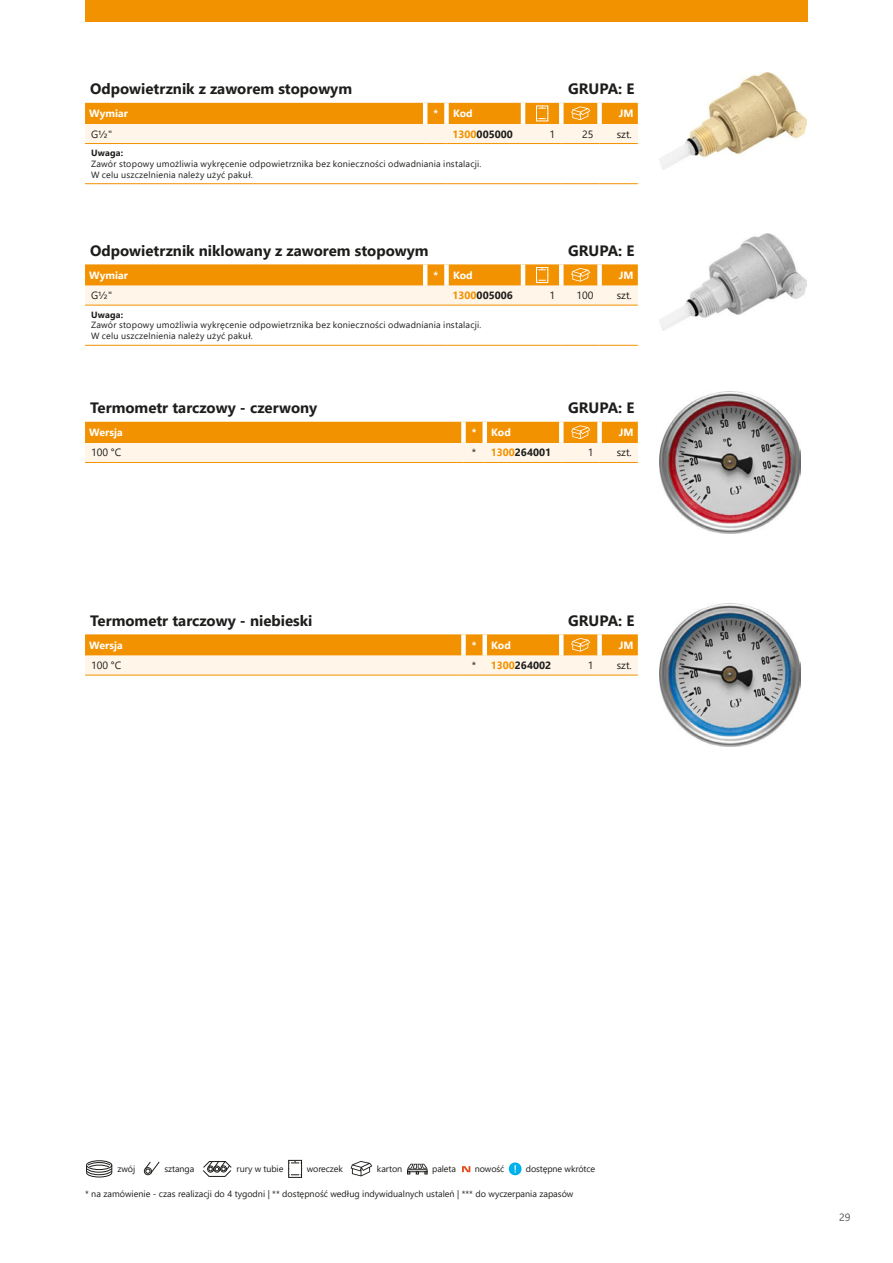
<style>
.page{position:relative;width:893px;height:1263px;background:#fff}
.page>*{position:absolute;margin:0;border:0;box-sizing:border-box;transform-origin:0 0}
.t1{font:700 15px "Segoe UI";color:#1d1d1b}
.t2{font:700 10.5px "Segoe UI";color:#fff}
.t3{font:700 10.5px "Segoe UI";color:#1d1d1b}
.t4{font:10.5px "Segoe UI";color:#1d1d1b}
.t5{font:10.5px "Segoe UI";color:#575756}
.t6{font:9px/10.8px "Segoe UI";letter-spacing:.02em;color:#1d1d1b}
.t7{font:9px "Segoe UI";color:#1d1d1b}
.t8{font:9px "Segoe UI";letter-spacing:-.01em;color:#1d1d1b}
.t9{font:700 9px "Segoe UI";letter-spacing:.025em;color:#1d1d1b}
.s1{color:#f39200}
.s2{font-weight:400}
</style>
<div class="page">
<div style="left:86px;top:1160px;width:26px;height:10px;border:1px solid #1d1d1b;border-radius:50%"></div>
<svg style="left:86px;top:1162px;width:27px;height:16px"></svg>
<div style="left:144px;top:1167px;width:8px;height:8px;border:1px solid #1d1d1b;border-radius:50%"></div>
<svg style="left:144px;top:1161px;width:16px;height:13px"></svg>
<svg style="left:203px;top:1161px;width:29px;height:16px"></svg>
<svg style="left:288px;top:1159px;width:14px;height:19px"></svg>
<svg style="left:351px;top:1161px;width:21px;height:15px"></svg>
<svg style="left:407px;top:1164px;width:21px;height:10px"></svg>
<svg style="left:462px;top:1166px;width:8px;height:6px"></svg>
<svg style="left:509px;top:1162px;width:13px;height:13px"></svg>
<div style="left:85px;top:0;width:723px;height:21px;background:#f39200"></div>
<hr style="left:85px;top:183px;width:340px;height:1px;background:#f39200">
<svg style="left:425px;top:183px;width:21px;height:1px"></svg>
<hr style="left:446px;top:183px;width:77px;height:1px;background:#f39200">
<hr style="left:523px;top:183px;width:38px;height:1px;background:#f39200">
<hr style="left:561px;top:183px;width:39px;height:1px;background:#f39200">
<hr style="left:600px;top:183px;width:38px;height:1px;background:#f39200">
<svg style="left:85px;top:103px;width:553px;height:41px;background:#f8c273"></svg>
<img style="left:659px;top:72px;width:147px;height:97px">
<hr style="left:85px;top:345px;width:340px;height:1px;background:#f39200">
<svg style="left:425px;top:345px;width:21px;height:1px"></svg>
<hr style="left:446px;top:345px;width:77px;height:1px;background:#f39200">
<hr style="left:523px;top:345px;width:38px;height:1px;background:#f39200">
<hr style="left:561px;top:345px;width:39px;height:1px;background:#f39200">
<hr style="left:600px;top:345px;width:38px;height:1px;background:#f39200">
<svg style="left:85px;top:264px;width:553px;height:42px;background:#f8c475"></svg>
<img style="left:659px;top:234px;width:147px;height:97px">
<svg style="left:85px;top:422px;width:553px;height:41px;background:#f8c271"></svg>
<img style="left:659px;top:391px;width:142px;height:143px">
<svg style="left:85px;top:634px;width:553px;height:42px;background:#f8c374"></svg>
<img style="left:659px;top:604px;width:142px;height:142px">
<h1 class="t1" style="left:90px;top:75px;width:263px">Odpowietrznik z zaworem stopowym</h1>
<h1 class="t1" style="left:568px;top:75px;width:68px">GRUPA: E</h1>
<p class="t2" style="left:89px;top:104px;width:40px">Wymiar</p>
<p class="t2" style="left:433px;top:107px;width:41px">* Kod</p>
<p class="t2" style="left:619px;top:107px;width:16px">JM</p>
<p class="t4" style="left:91px;top:124px;width:23px">G½"</p>
<p class="t3" style="left:452px;top:128px;width:62px"><span class="s1">1300</span>005000</p>
<p class="t4" style="left:550px;top:130px;width:7px">1</p>
<p class="t4" style="left:582px;top:130px;width:13px">25</p>
<p class="t4" style="left:617px;top:130px;width:17px">szt.</p>
<p class="t9" style="left:91px;top:144px;width:34px">Uwaga:</p>
<p class="t6" style="left:91px;top:157px;width:392px">Zawór stopowy umożliwia wykręcenie odpowietrznika bez konieczności odwadniania instalacji.<br>W celu uszczelnienia należy użyć pakuł.</p>
<h1 class="t1" style="left:90px;top:236px;width:340px">Odpowietrznik niklowany z zaworem stopowym</h1>
<h1 class="t1" style="left:568px;top:236px;width:68px">GRUPA: E</h1>
<p class="t2" style="left:89px;top:265px;width:40px">Wymiar</p>
<p class="t2" style="left:433px;top:269px;width:41px">* Kod</p>
<p class="t2" style="left:619px;top:269px;width:16px">JM</p>
<p class="t4" style="left:91px;top:285px;width:23px">G½"</p>
<p class="t3" style="left:452px;top:289px;width:62px"><span class="s1">1300</span>005006</p>
<p class="t4" style="left:550px;top:291px;width:7px">1</p>
<p class="t4" style="left:577px;top:291px;width:18px">100</p>
<p class="t4" style="left:617px;top:291px;width:17px">szt.</p>
<p class="t9" style="left:91px;top:306px;width:34px">Uwaga:</p>
<p class="t6" style="left:91px;top:319px;width:392px">Zawór stopowy umożliwia wykręcenie odpowietrznika bez konieczności odwadniania instalacji.<br>W celu uszczelnienia należy użyć pakuł.</p>
<h1 class="t1" style="left:90px;top:394px;width:229px">Termometr tarczowy - czerwony</h1>
<h1 class="t1" style="left:568px;top:394px;width:68px">GRUPA: E</h1>
<p class="t2" style="left:89px;top:423px;width:35px">Wersja</p>
<p class="t2" style="left:472px;top:426px;width:41px">* Kod</p>
<p class="t2" style="left:619px;top:426px;width:16px">JM</p>
<p class="t4" style="left:91px;top:443px;width:32px">100 °C</p>
<p class="t3" style="left:472px;top:447px;width:81px"><span class="s2">*</span> <span class="s1">1300</span>264001</p>
<p class="t4" style="left:588px;top:449px;width:7px">1</p>
<p class="t4" style="left:617px;top:449px;width:17px">szt.</p>
<h1 class="t1" style="left:90px;top:606px;width:224px">Termometr tarczowy - niebieski</h1>
<h1 class="t1" style="left:568px;top:606px;width:68px">GRUPA: E</h1>
<p class="t2" style="left:89px;top:635px;width:35px">Wersja</p>
<p class="t2" style="left:472px;top:639px;width:41px">* Kod</p>
<p class="t2" style="left:619px;top:639px;width:16px">JM</p>
<p class="t4" style="left:91px;top:655px;width:32px">100 °C</p>
<p class="t3" style="left:472px;top:659px;width:81px"><span class="s2">*</span> <span class="s1">1300</span>264002</p>
<p class="t4" style="left:588px;top:661px;width:7px">1</p>
<p class="t4" style="left:617px;top:661px;width:17px">szt.</p>
<p class="t6" style="left:118px;top:1163px;width:19px">zwój</p>
<p class="t8" style="left:164px;top:1165px;width:31px">sztanga</p>
<p class="t8" style="left:237px;top:1160px;width:48px">rury w tubie</p>
<p class="t8" style="left:307px;top:1160px;width:38px">woreczek</p>
<p class="t6" style="left:377px;top:1163px;width:27px">karton</p>
<p class="t6" style="left:432px;top:1163px;width:25px">paleta</p>
<p class="t6" style="left:475px;top:1163px;width:31px">nowość</p>
<p class="t8" style="left:526px;top:1160px;width:71px">dostępne wkrótce</p>
<p class="t7" style="left:85px;top:1190px;width:490px">* na zamówienie - czas realizacji do 4 tygodni | ** dostępność według indywidualnych ustaleń | *** do wyczerpania zapasów</p>
<p class="t5" style="left:839px;top:1213px;width:13px">29</p>
</div>
